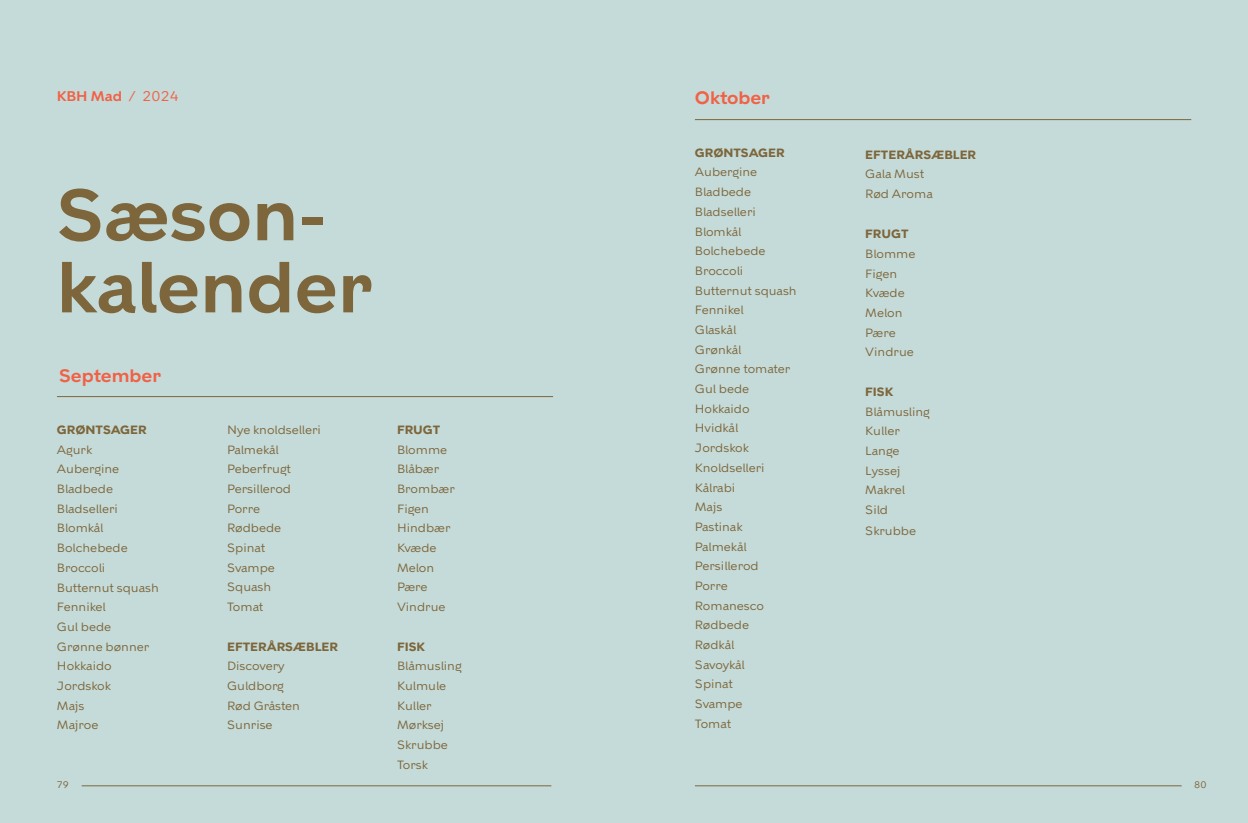
<style>
.page{position:relative;width:1248px;height:823px;background:#fff}
.page>*{position:absolute;margin:0;border:0;box-sizing:border-box;transform-origin:0 0}
.t1{font:600 72px "KBH";color:#7d663b}
.t2{font:600 18px "KBH";color:#f16146}
.t3{font:600 14px "KBH";color:#f16146}
.t4{font:12px "KBH";color:#7d663b}
.t5{font:700 12px "KBH";color:#7d663b}
.t6{font:9.5px "KBH Tekst";color:#7d663b}
.s1{font-weight:400}
</style>
<div class="page">
<div style="left:0;top:0;width:1247px;height:822px;background:#c5dbd9"></div>
<hr style="left:57px;top:396px;width:496px;height:1px;background:#7d663b">
<hr style="left:82px;top:785px;width:469px;height:1px;background:#7d663b">
<hr style="left:694px;top:119px;width:497px;height:1px;background:#7d663b">
<hr style="left:694px;top:785px;width:487px;height:1px;background:#7d663b">
<p class="t3" style="left:57px;top:88px;width:124px">KBH Mad <span class="s1">/ 2024</span></p>
<p class="t1" style="left:57px;top:171px;width:272px">Sæson-</p>
<p class="t1" style="left:57px;top:243px;width:317px">kalender</p>
<p class="t2" style="left:59px;top:364px;width:104px">September</p>
<p class="t5" style="left:57px;top:422px;width:91px">GRØNTSAGER</p>
<p class="t4" style="left:57px;top:441px;width:37px">Agurk</p>
<p class="t4" style="left:57px;top:461px;width:64px">Aubergine</p>
<p class="t4" style="left:57px;top:481px;width:58px">Bladbede</p>
<p class="t4" style="left:57px;top:500px;width:62px">Bladselleri</p>
<p class="t4" style="left:57px;top:520px;width:48px">Blomkål</p>
<p class="t4" style="left:57px;top:540px;width:72px">Bolchebede</p>
<p class="t4" style="left:57px;top:559px;width:50px">Broccoli</p>
<p class="t4" style="left:57px;top:579px;width:103px">Butternut squash</p>
<p class="t4" style="left:57px;top:599px;width:50px">Fennikel</p>
<p class="t4" style="left:57px;top:618px;width:56px">Gul bede</p>
<p class="t4" style="left:57px;top:638px;width:94px">Grønne bønner</p>
<p class="t4" style="left:57px;top:658px;width:56px">Hokkaido</p>
<p class="t4" style="left:57px;top:677px;width:55px">Jordskok</p>
<p class="t4" style="left:57px;top:697px;width:29px">Majs</p>
<p class="t4" style="left:57px;top:717px;width:43px">Majroe</p>
<p class="t6" style="left:57px;top:778px;width:14px">79</p>
<p class="t4" style="left:227px;top:422px;width:95px">Nye knoldselleri</p>
<p class="t4" style="left:227px;top:441px;width:53px">Palmekål</p>
<p class="t4" style="left:227px;top:461px;width:65px">Peberfrugt</p>
<p class="t4" style="left:227px;top:481px;width:65px">Persillerod</p>
<p class="t4" style="left:227px;top:500px;width:35px">Porre</p>
<p class="t4" style="left:227px;top:520px;width:56px">Rødbede</p>
<p class="t4" style="left:227px;top:540px;width:39px">Spinat</p>
<p class="t4" style="left:227px;top:559px;width:49px">Svampe</p>
<p class="t4" style="left:227px;top:579px;width:46px">Squash</p>
<p class="t4" style="left:227px;top:599px;width:38px">Tomat</p>
<p class="t5" style="left:227px;top:638px;width:112px">EFTERÅRSÆBLER</p>
<p class="t4" style="left:227px;top:658px;width:59px">Discovery</p>
<p class="t4" style="left:227px;top:677px;width:58px">Guldborg</p>
<p class="t4" style="left:227px;top:697px;width:74px">Rød Gråsten</p>
<p class="t4" style="left:227px;top:717px;width:47px">Sunrise</p>
<p class="t5" style="left:397px;top:422px;width:45px">FRUGT</p>
<p class="t4" style="left:397px;top:441px;width:52px">Blomme</p>
<p class="t4" style="left:397px;top:461px;width:44px">Blåbær</p>
<p class="t4" style="left:397px;top:481px;width:59px">Brombær</p>
<p class="t4" style="left:397px;top:500px;width:33px">Figen</p>
<p class="t4" style="left:397px;top:520px;width:55px">Hindbær</p>
<p class="t4" style="left:397px;top:540px;width:41px">Kvæde</p>
<p class="t4" style="left:397px;top:559px;width:39px">Melon</p>
<p class="t4" style="left:397px;top:579px;width:32px">Pære</p>
<p class="t4" style="left:397px;top:599px;width:50px">Vindrue</p>
<p class="t5" style="left:397px;top:638px;width:29px">FISK</p>
<p class="t4" style="left:397px;top:658px;width:66px">Blåmusling</p>
<p class="t4" style="left:397px;top:677px;width:51px">Kulmule</p>
<p class="t4" style="left:397px;top:697px;width:36px">Kuller</p>
<p class="t4" style="left:397px;top:717px;width:49px">Mørksej</p>
<p class="t4" style="left:397px;top:736px;width:52px">Skrubbe</p>
<p class="t4" style="left:397px;top:756px;width:32px">Torsk</p>
<p class="t2" style="left:694px;top:87px;width:77px">Oktober</p>
<p class="t5" style="left:694px;top:145px;width:91px">GRØNTSAGER</p>
<p class="t4" style="left:694px;top:165px;width:64px">Aubergine</p>
<p class="t4" style="left:694px;top:184px;width:58px">Bladbede</p>
<p class="t4" style="left:694px;top:204px;width:62px">Bladselleri</p>
<p class="t4" style="left:694px;top:224px;width:48px">Blomkål</p>
<p class="t4" style="left:694px;top:243px;width:72px">Bolchebede</p>
<p class="t4" style="left:694px;top:263px;width:50px">Broccoli</p>
<p class="t4" style="left:694px;top:283px;width:103px">Butternut squash</p>
<p class="t4" style="left:694px;top:302px;width:50px">Fennikel</p>
<p class="t4" style="left:694px;top:322px;width:43px">Glaskål</p>
<p class="t4" style="left:694px;top:342px;width:48px">Grønkål</p>
<p class="t4" style="left:694px;top:361px;width:97px">Grønne tomater</p>
<p class="t4" style="left:694px;top:381px;width:56px">Gul bede</p>
<p class="t4" style="left:694px;top:401px;width:56px">Hokkaido</p>
<p class="t4" style="left:694px;top:420px;width:45px">Hvidkål</p>
<p class="t4" style="left:694px;top:440px;width:55px">Jordskok</p>
<p class="t4" style="left:694px;top:460px;width:71px">Knoldselleri</p>
<p class="t4" style="left:694px;top:479px;width:42px">Kålrabi</p>
<p class="t4" style="left:694px;top:499px;width:29px">Majs</p>
<p class="t4" style="left:694px;top:519px;width:49px">Pastinak</p>
<p class="t4" style="left:694px;top:538px;width:53px">Palmekål</p>
<p class="t4" style="left:694px;top:558px;width:65px">Persillerod</p>
<p class="t4" style="left:694px;top:578px;width:35px">Porre</p>
<p class="t4" style="left:694px;top:597px;width:71px">Romanesco</p>
<p class="t4" style="left:694px;top:617px;width:56px">Rødbede</p>
<p class="t4" style="left:694px;top:637px;width:41px">Rødkål</p>
<p class="t4" style="left:694px;top:656px;width:51px">Savoykål</p>
<p class="t4" style="left:694px;top:676px;width:39px">Spinat</p>
<p class="t4" style="left:694px;top:696px;width:49px">Svampe</p>
<p class="t4" style="left:694px;top:715px;width:38px">Tomat</p>
<p class="t5" style="left:865px;top:147px;width:112px">EFTERÅRSÆBLER</p>
<p class="t4" style="left:865px;top:166px;width:60px">Gala Must</p>
<p class="t4" style="left:865px;top:186px;width:69px">Rød Aroma</p>
<p class="t5" style="left:865px;top:227px;width:45px">FRUGT</p>
<p class="t4" style="left:865px;top:246px;width:52px">Blomme</p>
<p class="t4" style="left:865px;top:266px;width:33px">Figen</p>
<p class="t4" style="left:865px;top:285px;width:41px">Kvæde</p>
<p class="t4" style="left:865px;top:305px;width:39px">Melon</p>
<p class="t4" style="left:865px;top:325px;width:32px">Pære</p>
<p class="t4" style="left:865px;top:344px;width:50px">Vindrue</p>
<p class="t5" style="left:865px;top:384px;width:29px">FISK</p>
<p class="t4" style="left:865px;top:403px;width:66px">Blåmusling</p>
<p class="t4" style="left:865px;top:423px;width:36px">Kuller</p>
<p class="t4" style="left:865px;top:443px;width:36px">Lange</p>
<p class="t4" style="left:865px;top:462px;width:37px">Lyssej</p>
<p class="t4" style="left:865px;top:482px;width:41px">Makrel</p>
<p class="t4" style="left:865px;top:502px;width:24px">Sild</p>
<p class="t4" style="left:865px;top:522px;width:52px">Skrubbe</p>
<p class="t6" style="left:1194px;top:778px;width:14px">80</p>
</div>
